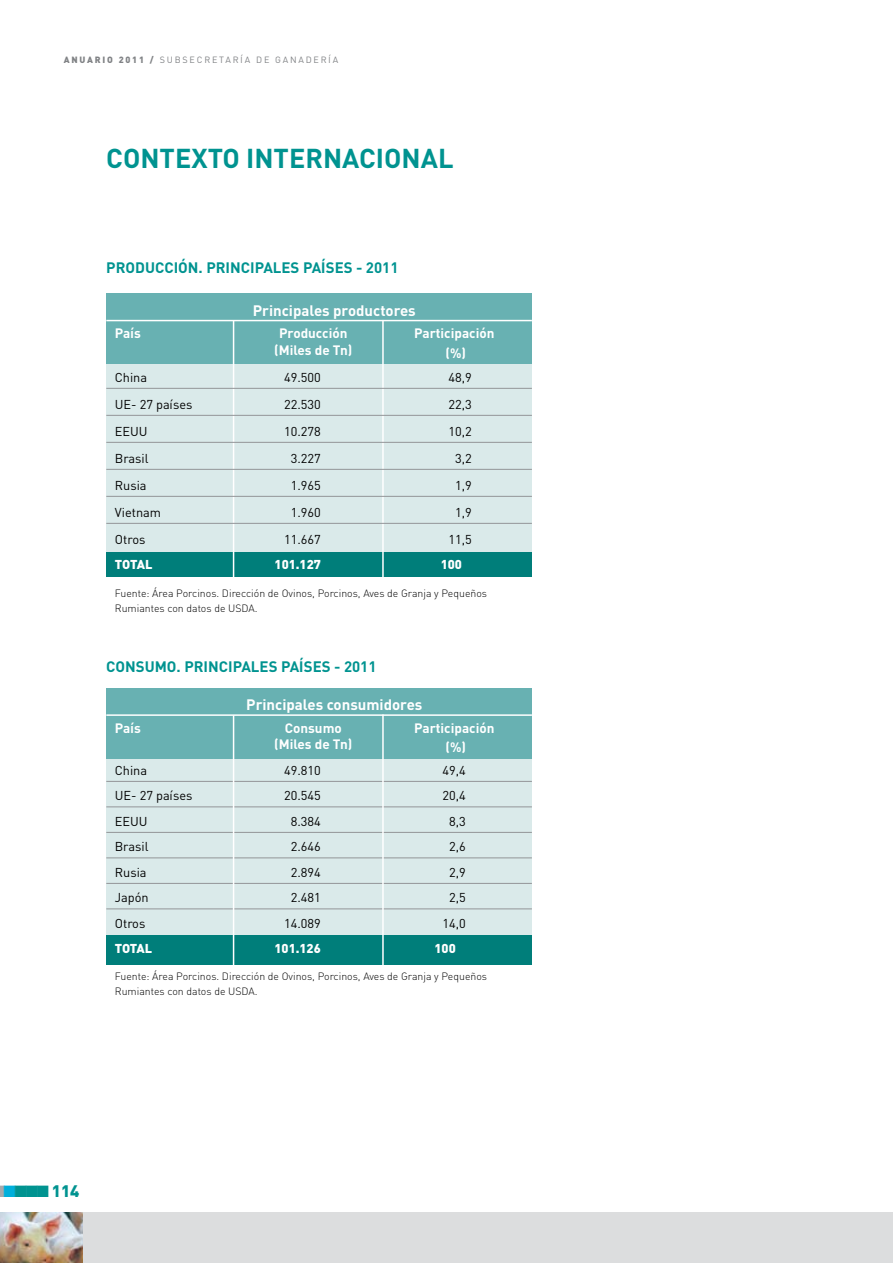
<style>
.page{position:relative;width:893px;height:1263px;background:#fff}
.page>*{position:absolute;margin:0;border:0;box-sizing:border-box;transform-origin:0 0}
.t1{font:700 27px "DIN";color:#009390}
.t2{font:900 16.5px "DIN";color:#009390}
.t3{font:700 15px "DIN";color:#009390}
.t4{font:700 15px "DIN";color:#fff}
.t5{font:700 13.5px "DIN";color:#fff}
.t6{font:12.75px "DIN";color:#000}
.t7{font:900 12.75px "DIN";color:#fff}
.t8{font:10.5px/15px "DIN Light Alternate";color:#000}
.t9{font:9px "DIN";letter-spacing:.2em;color:#808285}
.s1{font-weight:900}
.s2{color:#00afdb}
</style>
<div class="page">
<div style="left:0;top:1213px;width:893px;height:50px;background:#dcddde"></div>
<img style="left:0;top:1213px;width:83px;height:50px">
<div style="left:106px;top:324px;width:426px;height:243px;background:#daeaea"></div>
<div style="left:106px;top:294px;width:426px;height:70px;background:#68b1b2"></div>
<div style="left:106px;top:719px;width:426px;height:226px;background:#daeaea"></div>
<div style="left:106px;top:935px;width:426px;height:30px;background:#007e7a"></div>
<div style="left:106px;top:688px;width:426px;height:71px;background:#68b1b2"></div>
<hr style="left:106px;top:714px;width:426px;height:2px;background:#fff">
<hr style="left:106px;top:781px;width:426px;height:1px;background:#939598">
<hr style="left:106px;top:806px;width:426px;height:1px;background:#939598">
<hr style="left:106px;top:832px;width:426px;height:1px;background:#939598">
<hr style="left:106px;top:857px;width:426px;height:1px;background:#939598">
<hr style="left:106px;top:883px;width:426px;height:1px;background:#939598">
<hr style="left:106px;top:908px;width:426px;height:1px;background:#939598">
<div style="left:106px;top:553px;width:426px;height:24px;background:#007e7a"></div>
<hr style="left:382px;top:320px;width:2px;height:268px;background:#fff">
<hr style="left:233px;top:321px;width:1px;height:263px;background:#fff">
<hr style="left:233px;top:715px;width:1px;height:255px;background:#fff">
<hr style="left:382px;top:714px;width:2px;height:257px;background:#fff">
<hr style="left:106px;top:320px;width:426px;height:1px;background:#fff">
<hr style="left:106px;top:388px;width:426px;height:1px;background:#939598">
<hr style="left:106px;top:415px;width:426px;height:1px;background:#939598">
<hr style="left:106px;top:442px;width:426px;height:1px;background:#939598">
<hr style="left:106px;top:469px;width:426px;height:1px;background:#939598">
<hr style="left:106px;top:496px;width:426px;height:1px;background:#939598">
<hr style="left:106px;top:523px;width:426px;height:1px;background:#939598">
<p class="t9" style="left:64px;top:54px;width:276px"><span class="s1">ANUARIO 2011 /</span> subsecretaría de ganadería</p>
<h1 class="t1" style="left:106px;top:141px;width:349px">Contexto I nternacional</h1>
<p class="t3" style="left:106px;top:258px;width:48px">PRODUCCI</p>
<p class="t3" style="left:178px;top:258px;width:55px">ÓN. PRINCI</p>
<p class="t3" style="left:255px;top:258px;width:19px">PALES</p>
<p class="t3" style="left:303px;top:258px;width:18px">PAÍSES</p>
<p class="t3" style="left:356px;top:258px;width:44px">- 2011</p>
<p class="t4" style="left:253px;top:300px;width:165px">Principales productores</p>
<p class="t5" style="left:115px;top:324px;width:28px">País</p>
<p class="t5" style="left:279px;top:324px;width:70px">Producción</p>
<p class="t5" style="left:414px;top:324px;width:82px">Participación</p>
<p class="t5" style="left:274px;top:341px;width:80px">(Miles de Tn)</p>
<p class="t5" style="left:446px;top:344px;width:22px">(%)</p>
<p class="t6" style="left:115px;top:369px;width:34px">China</p>
<p class="t6" style="left:284px;top:369px;width:38px">49.500</p>
<p class="t6" style="left:448px;top:369px;width:25px">48,9</p>
<p class="t6" style="left:115px;top:396px;width:79px">UE- 27 países</p>
<p class="t6" style="left:284px;top:396px;width:38px">22.530</p>
<p class="t6" style="left:449px;top:396px;width:25px">22,3</p>
<p class="t6" style="left:115px;top:423px;width:8px">EEUU</p>
<p class="t6" style="left:284px;top:423px;width:38px">10.278</p>
<p class="t6" style="left:449px;top:423px;width:25px">10,2</p>
<p class="t6" style="left:115px;top:450px;width:35px">Brasil</p>
<p class="t6" style="left:291px;top:450px;width:32px">3.227</p>
<p class="t6" style="left:455px;top:450px;width:18px">3,2</p>
<p class="t6" style="left:115px;top:477px;width:33px">Rusia</p>
<p class="t6" style="left:291px;top:477px;width:32px">1.965</p>
<p class="t6" style="left:455px;top:477px;width:18px">1,9</p>
<p class="t6" style="left:115px;top:504px;width:48px">Vietnam</p>
<p class="t6" style="left:291px;top:504px;width:32px">1.960</p>
<p class="t6" style="left:455px;top:504px;width:18px">1,9</p>
<p class="t6" style="left:115px;top:531px;width:32px">Otros</p>
<p class="t6" style="left:284px;top:531px;width:38px">11.667</p>
<p class="t6" style="left:449px;top:531px;width:25px">11,5</p>
<p class="t7" style="left:115px;top:556px;width:9px">TOTA</p>
<p class="t7" style="left:145px;top:556px;width:9px">L</p>
<p class="t7" style="left:275px;top:556px;width:48px">101.127</p>
<p class="t7" style="left:441px;top:556px;width:23px">100</p>
<p class="t8" style="left:115px;top:585px;width:374px">Fuente: Área Porcinos. Dirección de Ovinos, Porcinos, Aves de Granja y Pequeños<br>Rumiantes con datos de USDA.</p>
<p class="t3" style="left:106px;top:657px;width:11px">CONSU</p>
<p class="t3" style="left:155px;top:657px;width:57px">MO. PRINCI</p>
<p class="t3" style="left:233px;top:657px;width:19px">PALES</p>
<p class="t3" style="left:281px;top:657px;width:18px">PAÍSES</p>
<p class="t3" style="left:334px;top:657px;width:44px">- 2011</p>
<p class="t4" style="left:246px;top:695px;width:178px">Principales consumidores</p>
<p class="t5" style="left:115px;top:719px;width:28px">País</p>
<p class="t5" style="left:285px;top:719px;width:59px">Consumo</p>
<p class="t5" style="left:414px;top:719px;width:82px">Participación</p>
<p class="t5" style="left:274px;top:735px;width:80px">(Miles de Tn)</p>
<p class="t5" style="left:446px;top:738px;width:22px">(%)</p>
<p class="t6" style="left:115px;top:762px;width:34px">China</p>
<p class="t6" style="left:284px;top:762px;width:38px">49.810</p>
<p class="t6" style="left:442px;top:762px;width:25px">49,4</p>
<p class="t6" style="left:115px;top:787px;width:79px">UE- 27 países</p>
<p class="t6" style="left:284px;top:787px;width:38px">20.545</p>
<p class="t6" style="left:442px;top:787px;width:25px">20,4</p>
<p class="t6" style="left:115px;top:813px;width:8px">EEUU</p>
<p class="t6" style="left:291px;top:813px;width:32px">8.384</p>
<p class="t6" style="left:449px;top:813px;width:18px">8,3</p>
<p class="t6" style="left:115px;top:838px;width:35px">Brasil</p>
<p class="t6" style="left:291px;top:838px;width:32px">2.646</p>
<p class="t6" style="left:449px;top:838px;width:18px">2,6</p>
<p class="t6" style="left:115px;top:864px;width:33px">Rusia</p>
<p class="t6" style="left:291px;top:864px;width:32px">2.894</p>
<p class="t6" style="left:449px;top:864px;width:18px">2,9</p>
<p class="t6" style="left:115px;top:889px;width:35px">Japón</p>
<p class="t6" style="left:291px;top:889px;width:32px">2.481</p>
<p class="t6" style="left:449px;top:889px;width:18px">2,5</p>
<p class="t6" style="left:115px;top:915px;width:32px">Otros</p>
<p class="t6" style="left:284px;top:915px;width:38px">14.089</p>
<p class="t6" style="left:442px;top:915px;width:25px">14,0</p>
<p class="t7" style="left:115px;top:940px;width:9px">TOTA</p>
<p class="t7" style="left:145px;top:940px;width:9px">L</p>
<p class="t7" style="left:275px;top:940px;width:48px">101.126</p>
<p class="t7" style="left:435px;top:940px;width:23px">100</p>
<p class="t8" style="left:115px;top:969px;width:374px">Fuente: Área Porcinos. Dirección de Ovinos, Porcinos, Aves de Granja y Pequeños<br>Rumiantes con datos de USDA.</p>
<p class="t2" style="left:3px;top:1180px;width:77px"><span class="s2">■</span>■■■ 114</p>
</div>
